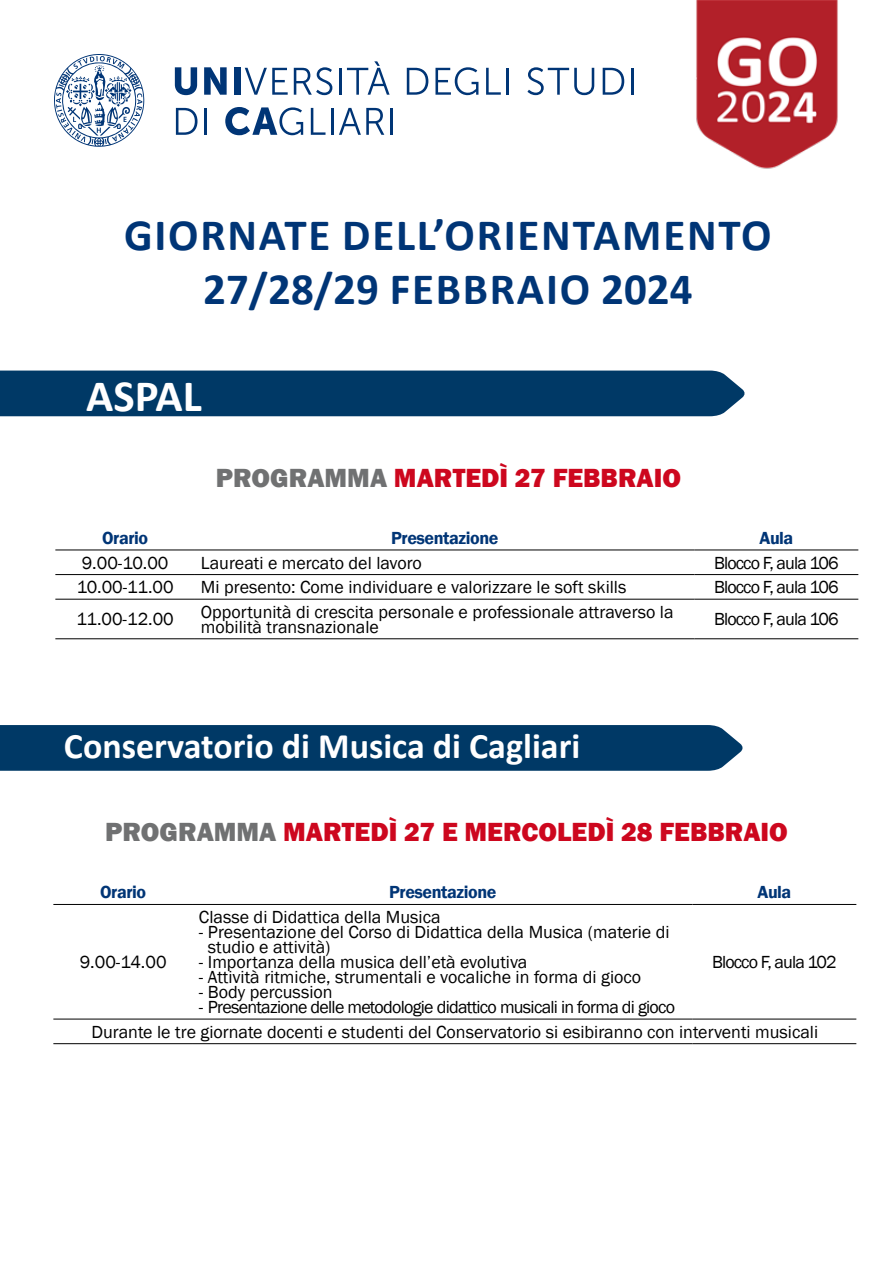
<style>
.page{position:relative;width:893px;height:1263px;background:#fff}
.page>*{position:absolute;margin:0;border:0;box-sizing:border-box;transform-origin:0 0}
.t1{font:700 45px/54px "Calibri";letter-spacing:.04em;color:#003576;text-align:center}
.t2{font:700 45px "Calibri";color:#fff}
.t3{font:700 36px "Calibri";color:#fff}
.t4{font:800 27px "Franklin Gothic";color:#cd071e}
.t5{font:18px/15px "Franklin Gothic";color:#000}
.t6{font:18px "Franklin Gothic";letter-spacing:-.04em;color:#000}
.t7{font:18px "Franklin Gothic";letter-spacing:-.05em;color:#000}
.t8{font:600 18px "Franklin Gothic";letter-spacing:-.025em;color:#003576}
.s1{color:#707172}
</style>
<div class="page">
<div style="left:0;top:371px;width:745px;height:45px;background:#003966"></div>
<svg style="left:175px;top:67px;width:22px;height:28px"></svg>
<svg style="left:204px;top:67px;width:23px;height:28px"></svg>
<div style="left:234px;top:67px;width:6px;height:28px;background:#003576"></div>
<svg style="left:245px;top:68px;width:43px;height:27px"></svg>
<svg style="left:294px;top:67px;width:38px;height:28px"></svg>
<hr style="left:339px;top:68px;width:3px;height:27px;background:#003576">
<svg style="left:347px;top:61px;width:43px;height:34px"></svg>
<svg style="left:407px;top:68px;width:21px;height:27px"></svg>
<svg style="left:435px;top:67px;width:43px;height:28px"></svg>
<svg style="left:486px;top:68px;width:15px;height:27px"></svg>
<hr style="left:506px;top:68px;width:3px;height:27px;background:#003576">
<svg style="left:527px;top:67px;width:67px;height:28px"></svg>
<svg style="left:603px;top:68px;width:21px;height:27px"></svg>
<hr style="left:631px;top:68px;width:3px;height:27px;background:#003576">
<svg style="left:176px;top:108px;width:21px;height:27px"></svg>
<hr style="left:205px;top:108px;width:2px;height:27px;background:#003576">
<svg style="left:225px;top:107px;width:78px;height:28px"></svg>
<svg style="left:311px;top:108px;width:14px;height:27px"></svg>
<hr style="left:331px;top:108px;width:3px;height:27px;background:#003576">
<svg style="left:339px;top:108px;width:45px;height:27px"></svg>
<hr style="left:391px;top:108px;width:2px;height:27px;background:#003576">
<svg style="left:54px;top:54px;width:91px;height:93px"></svg>
<img style="left:696px;top:0;width:142px;height:169px">
<hr style="left:55px;top:550px;width:140px;height:1px;background:#000">
<hr style="left:195px;top:550px;width:500px;height:1px;background:#000">
<hr style="left:695px;top:550px;width:163px;height:1px;background:#000">
<hr style="left:55px;top:574px;width:140px;height:1px;background:#000">
<hr style="left:195px;top:574px;width:500px;height:1px;background:#000">
<hr style="left:55px;top:599px;width:140px;height:1px;background:#000">
<hr style="left:195px;top:599px;width:500px;height:1px;background:#000">
<hr style="left:55px;top:638px;width:140px;height:1px;background:#000">
<hr style="left:195px;top:638px;width:500px;height:1px;background:#000">
<hr style="left:695px;top:574px;width:163px;height:1px;background:#000">
<hr style="left:695px;top:599px;width:163px;height:1px;background:#000">
<hr style="left:695px;top:638px;width:163px;height:1px;background:#000">
<div style="left:0;top:725px;width:743px;height:46px;background:#003966"></div>
<hr style="left:53px;top:904px;width:140px;height:1px;background:#000">
<hr style="left:193px;top:904px;width:500px;height:1px;background:#000">
<hr style="left:693px;top:904px;width:163px;height:1px;background:#000">
<hr style="left:53px;top:1019px;width:140px;height:1px;background:#000">
<hr style="left:193px;top:1019px;width:500px;height:1px;background:#000">
<hr style="left:53px;top:1043px;width:140px;height:1px;background:#000">
<hr style="left:193px;top:1043px;width:500px;height:1px;background:#000">
<hr style="left:693px;top:1043px;width:163px;height:1px;background:#000">
<hr style="left:693px;top:1019px;width:163px;height:1px;background:#000">
<h1 class="t1" style="left:124px;top:207px;width:649px">GIORNATE DELL’ORIENTAMENTO<br>27/28/29 FEBBRAIO 2024</h1>
<h1 class="t2" style="left:86px;top:364px;width:117px">ASPAL</h1>
<h3 class="t4" style="left:216px;top:460px;width:467px"><span class="s1">PROGRAMMA</span> MARTEDÌ 27 FEBBRAIO</h3>
<p class="t8" style="left:102px;top:527px;width:47px">Orario</p>
<p class="t8" style="left:391px;top:527px;width:109px">Presentazione</p>
<p class="t8" style="left:760px;top:527px;width:35px">Aula</p>
<p class="t5" style="left:82px;top:555px;width:88px">9.00-10.00</p>
<p class="t5" style="left:201px;top:555px;width:222px">Laureati e mercato del lavoro</p>
<p class="t7" style="left:714px;top:551px;width:126px">Blocco F, aula 106</p>
<p class="t5" style="left:77px;top:580px;width:98px">10.00-11.00</p>
<p class="t5" style="left:201px;top:580px;width:427px">Mi presento: Come individuare e valorizzare le soft skills</p>
<p class="t7" style="left:714px;top:576px;width:126px">Blocco F, aula 106</p>
<p class="t5" style="left:76px;top:612px;width:99px">11.00-12.00</p>
<p class="t5" style="left:201px;top:605px;width:474px">Opportunità di crescita personale e professionale attraverso la mobilità transnazionale</p>
<p class="t7" style="left:714px;top:608px;width:126px">Blocco F, aula 106</p>
<h2 class="t3" style="left:64px;top:721px;width:518px">Conservatorio di Musica di Cagliari</h2>
<h3 class="t4" style="left:105px;top:815px;width:684px"><span class="s1">PROGRAMMA</span> MARTEDÌ 27 E MERCOLEDÌ 28 FEBBRAIO</h3>
<p class="t8" style="left:100px;top:881px;width:47px">Orario</p>
<p class="t8" style="left:389px;top:881px;width:109px">Presentazione</p>
<p class="t8" style="left:758px;top:881px;width:35px">Aula</p>
<p class="t5" style="left:80px;top:955px;width:88px">9.00-14.00</p>
<p class="t5" style="left:199px;top:910px;width:243px">Classe di Didattica della Musica</p>
<p class="t5" style="left:208px;top:925px;width:463px;text-indent:-9px">- Presentazione del Corso di Didattica della Musica (materie di studio e attività)</p>
<p class="t5" style="left:199px;top:955px;width:330px">- Importanza della musica dell’età evolutiva</p>
<p class="t5" style="left:199px;top:970px;width:444px">- Attività ritmiche, strumentali e vocaliche in forma di gioco</p>
<p class="t5" style="left:199px;top:985px;width:135px">- Body percussion</p>
<p class="t6" style="left:199px;top:996px;width:478px">- Presentazione delle metodologie didattico musicali in forma di gioco</p>
<p class="t7" style="left:712px;top:951px;width:126px">Blocco F, aula 102</p>
<p class="t5" style="left:91px;top:1024px;width:728px">Durante le tre giornate docenti e studenti del Conservatorio si esibiranno con interventi musicali</p>
</div>
